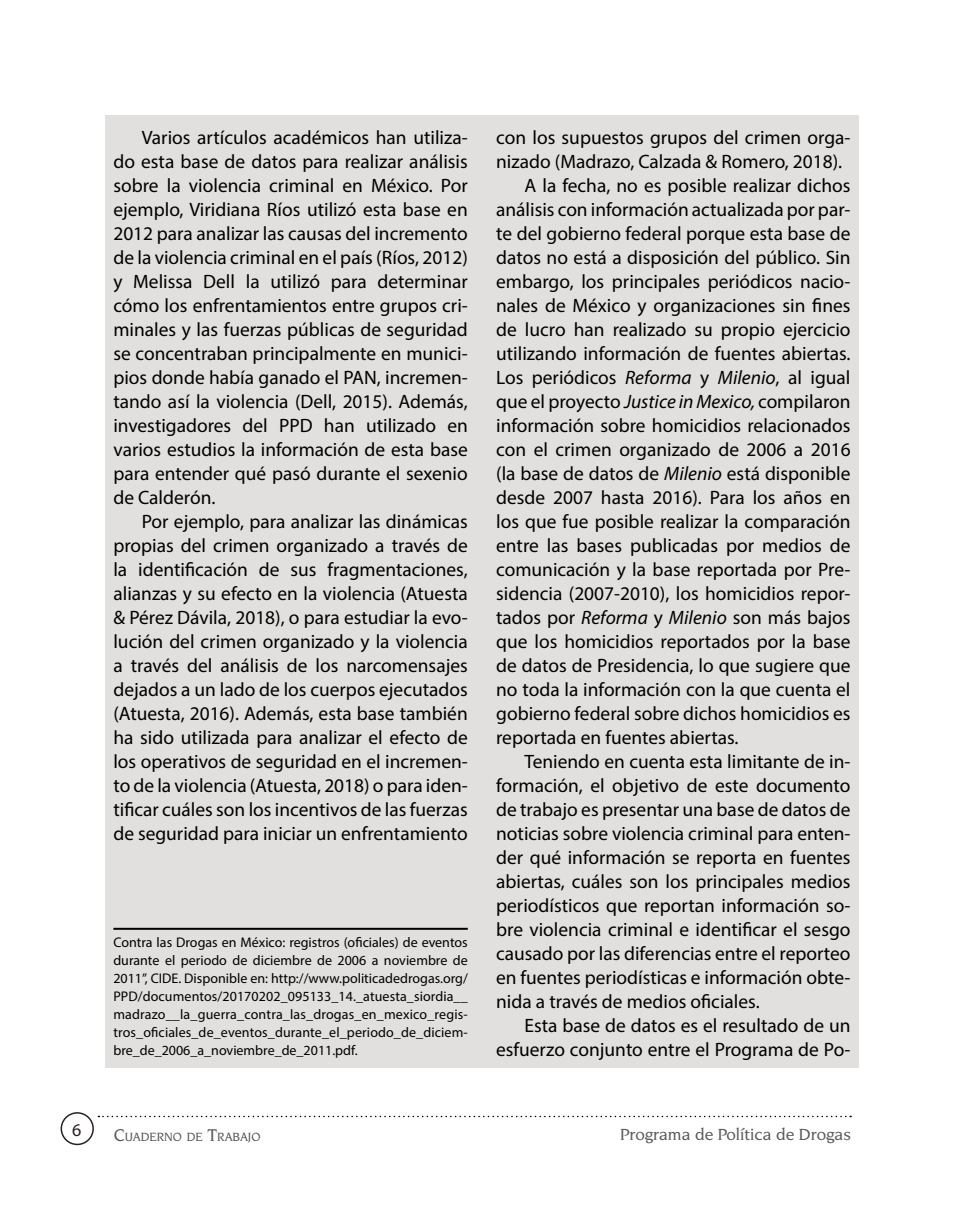
<style>
.page{position:relative;width:964px;height:1225px;background:#fff}
.page>*{position:absolute;margin:0;border:0;box-sizing:border-box;transform-origin:0 0}
.t1{font:19.4px/24px "Myriad Pro";color:#000;text-align:justify}
.t2{font:18px "Myriad Pro";color:#28211f}
.t3{font:500 17px "Novarese IT Cby BT";color:#58595b}
.t4{font:14px/18px "Myriad Pro";color:#000;text-align:justify}
.t5{font:500 12.6px "Novarese IT Cby BT";color:#58595b}
.s1{font-style:italic}
.s2{font-size:18px}
</style>
<div class="page">
<svg style="left:98px;top:1115px;width:753px;height:2px"></svg>
<div style="left:61px;top:1112px;width:33px;height:33px;border:2px solid #28211f;border-radius:50%"></div>
<div style="left:105px;top:115px;width:754px;height:952px;background:#e2e0df"></div>
<hr style="left:113px;top:927px;width:355px;height:2px;background:#000">
<p class="t1" style="left:113px;top:125px;width:356px;text-indent:28px">Varios artículos académicos han utiliza&shy;do esta base de datos para realizar análisis sobre la violencia criminal en México. Por ejemplo, Viridiana Ríos utilizó esta base en 2012 para analizar las causas del incremento de la violencia criminal en el país (Ríos, 2012) y Melissa Dell la utilizó para determinar cómo los enfrentamientos entre grupos cri&shy;minales y las fuerzas públicas de seguridad se concentraban principalmente en munici&shy;pios donde había ganado el PAN, incremen&shy;tando así la violencia (Dell, 2015). Además, investigadores del PPD han utilizado en varios estudios la información de esta base para entender qué pasó durante el sexenio de Calderón.</p>
<p class="t1" style="left:113px;top:509px;width:356px;text-indent:28px">Por ejemplo, para analizar las dinámicas propias del crimen organizado a través de la identificación de sus fragmentaciones, alianzas y su efecto en la violencia (Atuesta &amp; Pérez Dávila, 2018), o para estudiar la evo&shy;lución del crimen organizado y la violencia a través del análisis de los narcomensajes dejados a un lado de los cuerpos ejecutados (Atuesta, 2016). Además, esta base también ha sido utilizada para analizar el efecto de los operativos de seguridad en el incremen&shy;to de la violencia (Atuesta, 2018) o para iden&shy;tificar cuáles son los incentivos de las fuerzas de seguridad para iniciar un enfrentamiento</p>
<p class="t4" style="left:113px;top:933px;width:356px">Contra las Drogas en México: registros (oficiales) de eventos durante el periodo de diciembre de 2006 a noviembre de 2011”, CIDE. Disponible en: http://www.politicadedrogas.org/ PPD/documentos/20170202_095133_14._atuesta_siordia__ madrazo__la_guerra_contra_las_drogas_en_mexico_regis&shy;tros_oficiales_de_eventos_durante_el_periodo_de_diciem&shy;bre_de_2006_a_noviembre_de_2011.pdf.</p>
<p class="t1" style="left:496px;top:125px;width:356px">con los supuestos grupos del crimen orga-</p>
<p class="t1" style="left:496px;top:149px;width:348px">nizado (Madrazo, Calzada &amp; Romero, 2018).</p>
<p class="t1" style="left:524px;top:173px;width:327px">A la fecha, no es posible realizar dichos</p>
<p class="t1" style="left:496px;top:197px;width:356px">análisis con información actualizada por par-</p>
<p class="t1" style="left:496px;top:221px;width:356px">te del gobierno federal porque esta base de</p>
<p class="t1" style="left:496px;top:245px;width:356px">datos no está a disposición del público. Sin</p>
<p class="t1" style="left:496px;top:269px;width:356px">embargo, los principales periódicos nacio-</p>
<p class="t1" style="left:496px;top:293px;width:356px">nales de México y organizaciones sin fines</p>
<p class="t1" style="left:496px;top:317px;width:356px">de lucro han realizado su propio ejercicio</p>
<p class="t1" style="left:496px;top:341px;width:356px">utilizando información de fuentes abiertas.</p>
<p class="t1" style="left:496px;top:365px;width:356px">Los periódicos <span class="s1">Reforma</span> y <span class="s1">Milenio</span>, al igual</p>
<p class="t1" style="left:496px;top:389px;width:356px">que el proyecto <span class="s1">Justice in Mexico,</span> compilaron</p>
<p class="t1" style="left:496px;top:413px;width:356px">información sobre homicidios relacionados</p>
<p class="t1" style="left:496px;top:437px;width:356px">con el crimen organizado de 2006 a 2016</p>
<p class="t1" style="left:496px;top:461px;width:356px">(la base de datos de <span class="s1">Milenio</span> está disponible</p>
<p class="t1" style="left:496px;top:485px;width:356px">desde 2007 hasta 2016). Para los años en</p>
<p class="t1" style="left:496px;top:509px;width:356px">los que fue posible realizar la comparación</p>
<p class="t1" style="left:496px;top:533px;width:356px">entre las bases publicadas por medios de</p>
<p class="t1" style="left:496px;top:557px;width:356px">comunicación y la base reportada por Pre-</p>
<p class="t1" style="left:496px;top:581px;width:356px">sidencia (2007-2010), los homicidios repor-</p>
<p class="t1" style="left:496px;top:605px;width:356px">tados por <span class="s1">Reforma</span> y <span class="s1">Milenio</span> son más bajos</p>
<p class="t1" style="left:496px;top:629px;width:356px">que los homicidios reportados por la base</p>
<p class="t1" style="left:496px;top:653px;width:356px">de datos de Presidencia, lo que sugiere que</p>
<p class="t1" style="left:496px;top:677px;width:356px">no toda la información con la que cuenta el</p>
<p class="t1" style="left:496px;top:701px;width:356px">gobierno federal sobre dichos homicidios es</p>
<p class="t1" style="left:496px;top:725px;width:244px">reportada en fuentes abiertas.</p>
<p class="t1" style="left:524px;top:749px;width:327px">Teniendo en cuenta esta limitante de in-</p>
<p class="t1" style="left:496px;top:773px;width:356px">formación, el objetivo de este documento</p>
<p class="t1" style="left:496px;top:797px;width:356px">de trabajo es presentar una base de datos de</p>
<p class="t1" style="left:496px;top:821px;width:356px">noticias sobre violencia criminal para enten-</p>
<p class="t1" style="left:496px;top:845px;width:356px">der qué información se reporta en fuentes</p>
<p class="t1" style="left:496px;top:869px;width:356px">abiertas, cuáles son los principales medios</p>
<p class="t1" style="left:496px;top:893px;width:356px">periodísticos que reportan información so-</p>
<p class="t1" style="left:496px;top:917px;width:356px">bre violencia criminal e identificar el sesgo</p>
<p class="t1" style="left:496px;top:941px;width:356px">causado por las diferencias entre el reporteo</p>
<p class="t1" style="left:496px;top:965px;width:356px">en fuentes periodísticas e información obte-</p>
<p class="t1" style="left:496px;top:989px;width:265px">nida a través de medios oficiales.</p>
<p class="t1" style="left:524px;top:1013px;width:328px">Esta base de datos es el resultado de un</p>
<p class="t1" style="left:496px;top:1037px;width:356px">esfuerzo conjunto entre el Programa de Po-</p>
<p class="t2" style="left:72px;top:1118px;width:11px">6</p>
<p class="t5" style="left:114px;top:1129px;width:148px"><span class="s2">C</span>UADERNO DE <span class="s2">T</span>RABAJO</p>
<p class="t3" style="left:620px;top:1124px;width:232px">Programa de Política de Drogas</p>
</div>
